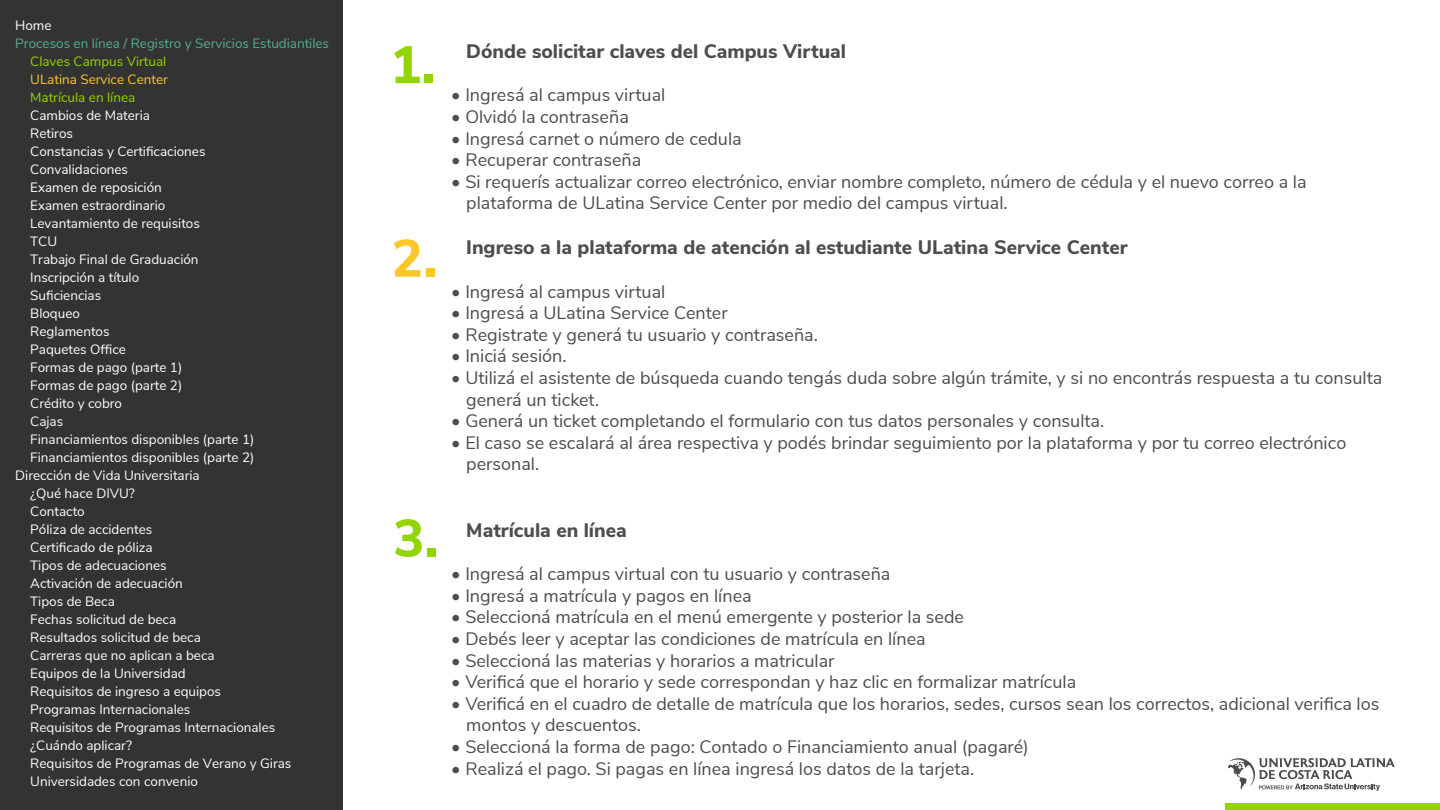
<style>
.page{position:relative;width:1440px;height:810px;background:#fff}
.page>*{position:absolute;margin:0;border:0;box-sizing:border-box;transform-origin:0 0}
.t1{font:800 52.5px "Nunito Sans";color:#93d500}
.t2{font:800 52.5px "Nunito Sans";color:#ffc629}
.t3{font:800 19.5px "Nunito Sans";color:#4d4d4f}
.t4{font:18px/21.6px "Nunito Sans";color:#4d4d4f}
.t5{font:13.5px "Nunito Sans";color:#fff}
.t6{font:13.5px "Nunito Sans";color:#52af90}
.t7{font:13.5px "Nunito Sans";color:#93d500}
.t8{font:13.5px "Nunito Sans";color:#ffc629}
</style>
<div class="page">
<div style="left:0;top:0;width:343px;height:810px;background:#333"></div>
<div style="left:1225px;top:804px;width:214px;height:6px;background:#93d500"></div>
<svg style="left:1228px;top:758px;width:166px;height:33px"></svg>
<p class="t5" style="left:15px;top:16px;width:38px">Home</p>
<p class="t6" style="left:15px;top:34px;width:315px">Procesos en línea / Registro y Servicios Estudiantiles</p>
<p class="t7" style="left:30px;top:52px;width:138px">Claves Campus Virtual</p>
<p class="t8" style="left:30px;top:70px;width:139px">ULatina Service Center</p>
<p class="t7" style="left:30px;top:88px;width:107px">Matrícula en línea</p>
<p class="t5" style="left:30px;top:106px;width:121px">Cambios de Materia</p>
<p class="t5" style="left:30px;top:124px;width:44px">Retiros</p>
<p class="t5" style="left:30px;top:142px;width:177px">Constancias y Certificaciones</p>
<p class="t5" style="left:30px;top:160px;width:99px">Convalidaciones</p>
<p class="t5" style="left:30px;top:178px;width:133px">Examen de reposición</p>
<p class="t5" style="left:30px;top:196px;width:137px">Examen estraordinario</p>
<p class="t5" style="left:30px;top:214px;width:171px">Levantamiento de requisitos</p>
<p class="t5" style="left:30px;top:232px;width:28px">TCU</p>
<p class="t5" style="left:30px;top:250px;width:170px">Trabajo Final de Graduación</p>
<p class="t5" style="left:30px;top:268px;width:110px">Inscripción a título</p>
<p class="t5" style="left:30px;top:286px;width:72px">Suficiencias</p>
<p class="t5" style="left:30px;top:304px;width:51px">Bloqueo</p>
<p class="t5" style="left:30px;top:322px;width:81px">Reglamentos</p>
<p class="t5" style="left:30px;top:340px;width:97px">Paquetes Office</p>
<p class="t5" style="left:30px;top:358px;width:153px">Formas de pago (parte 1)</p>
<p class="t5" style="left:30px;top:376px;width:153px">Formas de pago (parte 2)</p>
<p class="t5" style="left:30px;top:394px;width:93px">Crédito y cobro</p>
<p class="t5" style="left:30px;top:412px;width:35px">Cajas</p>
<p class="t5" style="left:30px;top:430px;width:226px">Financiamientos disponibles (parte 1)</p>
<p class="t5" style="left:30px;top:448px;width:226px">Financiamientos disponibles (parte 2)</p>
<p class="t5" style="left:15px;top:466px;width:186px">Dirección de Vida Universitaria</p>
<p class="t5" style="left:30px;top:484px;width:106px">¿Qué hace DIVU?</p>
<p class="t5" style="left:30px;top:502px;width:56px">Contacto</p>
<p class="t5" style="left:30px;top:520px;width:124px">Póliza de accidentes</p>
<p class="t5" style="left:30px;top:538px;width:124px">Certificado de póliza</p>
<p class="t5" style="left:30px;top:556px;width:138px">Tipos de adecuaciones</p>
<p class="t5" style="left:30px;top:574px;width:154px">Activación de adecuación</p>
<p class="t5" style="left:30px;top:592px;width:86px">Tipos de Beca</p>
<p class="t5" style="left:30px;top:610px;width:147px">Fechas solicitud de beca</p>
<p class="t5" style="left:30px;top:628px;width:172px">Resultados solicitud de beca</p>
<p class="t5" style="left:30px;top:646px;width:186px">Carreras que no aplican a beca</p>
<p class="t5" style="left:30px;top:664px;width:157px">Equipos de la Universidad</p>
<p class="t5" style="left:30px;top:682px;width:192px">Requisitos de ingreso a equipos</p>
<p class="t5" style="left:30px;top:700px;width:162px">Programas Internacionales</p>
<p class="t5" style="left:30px;top:718px;width:247px">Requisitos de Programas Internacionales</p>
<p class="t5" style="left:30px;top:736px;width:103px">¿Cuándo aplicar?</p>
<p class="t5" style="left:30px;top:754px;width:263px">Requisitos de Programas de Verano y Giras</p>
<p class="t5" style="left:30px;top:772px;width:169px">Universidades con convenio</p>
<h1 class="t1" style="left:390px;top:26px;width:47px">1.</h1>
<h1 class="t2" style="left:392px;top:220px;width:47px">2.</h1>
<p class="t3" style="left:466px;top:37px;width:381px">Dónde solicitar claves del Campus Virtual</p>
<p class="t4" style="left:451px;top:83px;width:216px">• Ingresá al campus virtual</p>
<p class="t4" style="left:451px;top:105px;width:179px">• Olvidó la contraseña</p>
<p class="t4" style="left:451px;top:126px;width:292px">• Ingresá carnet o número de cedula</p>
<p class="t4" style="left:451px;top:148px;width:192px">• Recuperar contraseña</p>
<p class="t4" style="left:466px;top:170px;width:842px;text-indent:-15px">• Si requerís actualizar correo electrónico, enviar nombre completo, número de cédula y el nuevo correo a la plataforma de ULatina Service Center por medio del campus virtual.</p>
<p class="t3" style="left:466px;top:233px;width:663px">Ingreso a la plataforma de atención al estudiante ULatina Service Center</p>
<p class="t4" style="left:451px;top:279px;width:216px">• Ingresá al campus virtual</p>
<p class="t4" style="left:451px;top:301px;width:278px">• Ingresá a ULatina Service Center</p>
<p class="t4" style="left:451px;top:323px;width:368px">• Registrate y generá tu usuario y contraseña.</p>
<p class="t4" style="left:451px;top:344px;width:117px">• Iniciá sesión.</p>
<p class="t4" style="left:466px;top:366px;width:917px;text-indent:-15px">• Utilizá el asistente de búsqueda cuando tengás duda sobre algún trámite, y si no encontrás respuesta a tu consulta generá un ticket.</p>
<p class="t4" style="left:451px;top:409px;width:654px">• Generá un ticket completando el formulario con tus datos personales y consulta.</p>
<p class="t4" style="left:466px;top:431px;width:881px;text-indent:-15px">• El caso se escalará al área respectiva y podés brindar seguimiento por la plataforma y por tu correo electrónico personal.</p>
<h1 class="t1" style="left:393px;top:500px;width:47px">3.</h1>
<p class="t3" style="left:466px;top:516px;width:162px">Matrícula en línea</p>
<p class="t4" style="left:451px;top:562px;width:441px">• Ingresá al campus virtual con tu usuario y contraseña</p>
<p class="t4" style="left:451px;top:584px;width:302px">• Ingresá a matrícula y pagos en línea</p>
<p class="t4" style="left:451px;top:605px;width:514px">• Seleccioná matrícula en el menú emergente y posterior la sede</p>
<p class="t4" style="left:451px;top:627px;width:476px">• Debés leer y aceptar las condiciones de matrícula en línea</p>
<p class="t4" style="left:451px;top:648px;width:385px">• Seleccioná las materias y horarios a matricular</p>
<p class="t4" style="left:451px;top:670px;width:626px">• Verificá que el horario y sede correspondan y haz clic en formalizar matrícula</p>
<p class="t4" style="left:466px;top:692px;width:914px;text-indent:-15px">• Verificá en el cuadro de detalle de matrícula que los horarios, sedes, cursos sean los correctos, adicional verifica los montos y descuentos.</p>
<p class="t4" style="left:451px;top:735px;width:579px">• Seleccioná la forma de pago: Contado o Financiamiento anual (pagaré)</p>
<p class="t4" style="left:451px;top:756px;width:524px">• Realizá el pago. Si pagas en línea ingresá los datos de la tarjeta.</p>
</div>
